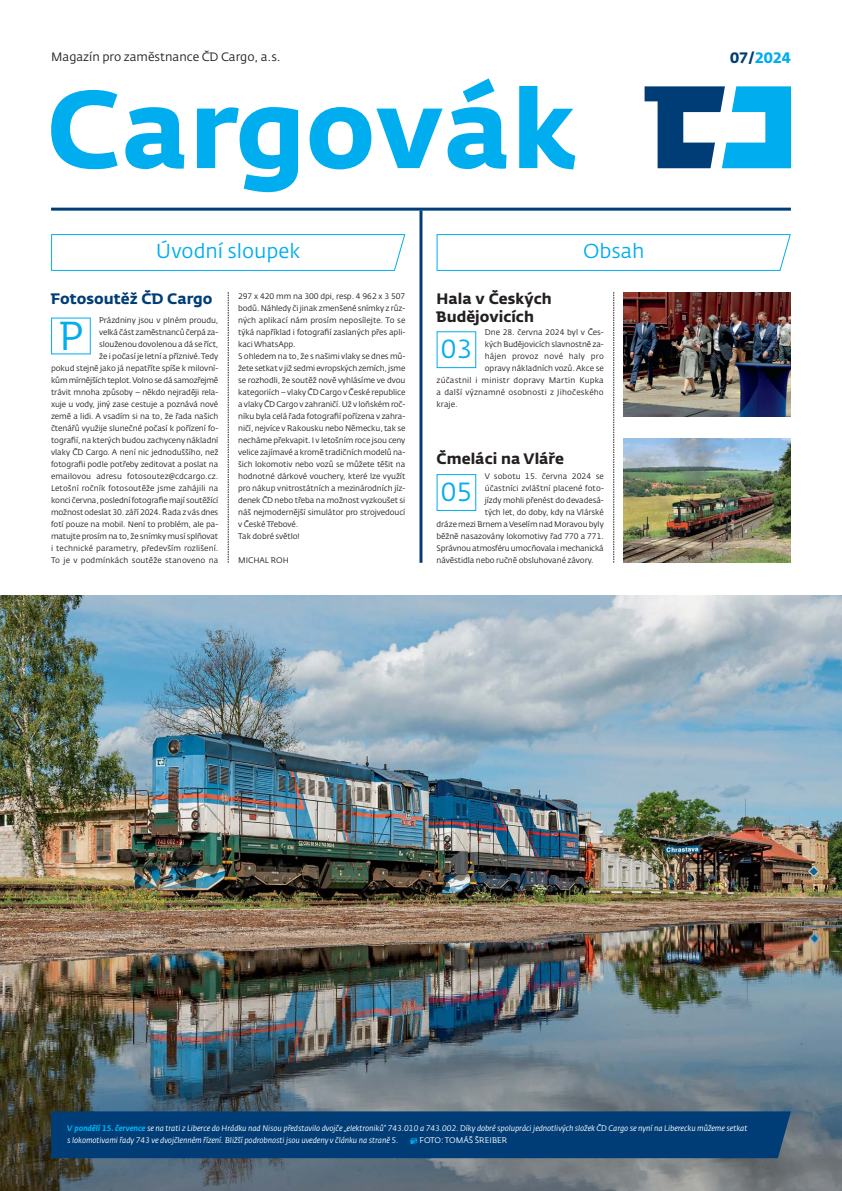
<style>
.page{position:relative;width:842px;height:1191px;background:#fff}
.page>*{position:absolute;margin:0;border:0;box-sizing:border-box;transform-origin:0 0}
.t1{font:700 109px "Fedra Sans Pro";color:#00aeef}
.t2{font:40px "CD Fedra";color:#00aeef}
.t3{font:26px "CD Fedra";color:#00aeef}
.t4{font:20px "CD Fedra";color:#00aeef}
.t5{font:700 15px/18px "CD Fedra";color:#231f20}
.t6{font:700 15px "CD Fedra";color:#003d76}
.t7{font:700 15px "CD Fedra Pro";color:#00aeef}
.t8{font:12px "CD Fedra";color:#231f20}
.t9{font:8px/12px "CD Fedra";letter-spacing:-.01em;color:#231f20;text-align:right}
.t10{font:italic 8px/12px "CD Fedra";letter-spacing:-.01em;color:#fff}
.t11{font:8px "CD Fedra";letter-spacing:.02em;color:#231f20}
.t12{font:8px "CD Fedra";letter-spacing:.01em;color:#231f20}
.t13{font:8px "CD Fedra";color:#fff}
.s1{color:#003d76}
.s2{font-weight:700;color:#00aeef}
</style>
<div class="page">
<svg style="left:614px;top:292px;width:1px;height:271px"></svg>
<img style="left:0;top:595px;width:842px;height:596px">
<img style="left:624px;top:292px;width:167px;height:125px">
<img style="left:624px;top:438px;width:167px;height:125px">
<svg style="left:228px;top:292px;width:1px;height:271px"></svg>
<hr style="left:419px;top:210px;width:3px;height:353px;background:#003d76">
<hr style="left:51px;top:208px;width:740px;height:3px;background:#003d76">
<svg style="left:437px;top:234px;width:354px;height:37px"></svg>
<svg style="left:51px;top:234px;width:354px;height:37px"></svg>
<svg style="left:645px;top:86px;width:146px;height:82px"></svg>
<div style="left:437px;top:474px;width:39px;height:37px;border:1px solid #00aeef"></div>
<div style="left:51px;top:1111px;width:740px;height:47px;background:#003d76"></div>
<h3 class="t8" style="left:51px;top:52px;width:231px">Magazín pro zaměstnance ČD Cargo, a.s.</h3>
<h3 class="t7" style="left:730px;top:49px;width:62px"><span class="s1">07/</span>2024</h3>
<h1 class="t1" style="left:46px;top:67px;width:532px">Cargovák</h1>
<h3 class="t4" style="left:156px;top:243px;width:146px">Úvodní sloupek</h3>
<h3 class="t4" style="left:583px;top:243px;width:63px">Obsah</h3>
<h3 class="t6" style="left:51px;top:292px;width:163px">Fotosoutěž ČD Cargo</h3>
<p class="t9" style="left:51px;top:315px;width:169px">Prázdniny jsou v plném proudu,<br>velká část zaměstnanců čerpá za-<br>slouženou dovolenou a dá se říct,<br>že i počasí je letní a příznivé. Tedy<br>pokud stejně jako já nepatříte spíše k milovní&shy;kům mírnějších teplot. Volno se dá samozřejmě trávit mnoha způsoby – někdo nejraději rela&shy;xuje u vody, jiný zase cestuje a poznává nové země a lidi. A vsadím si na to, že řada našich čtenářů využije slunečné počasí k pořízení fo&shy;tografií, na kterých budou zachyceny nákladní vlaky ČD Cargo. A není nic jednoduššího, než fotografii podle potřeby zeditovat a poslat na emailovou adresu fotosoutez@cdcargo.cz.<br>Letošní ročník fotosoutěže jsme zahájili na konci června, poslední fotografie mají soutěžící možnost odeslat 30. září 2024. Řada z vás dnes fotí pouze na mobil. Není to problém, ale pa&shy;matujte prosím na to, že snímky musí splňovat i technické parametry, především rozlišení.<br>To je v podmínkách soutěže stanoveno na</p>
<h2 class="t2" style="left:59px;top:320px;width:25px">P</h2>
<p class="t9" style="left:238px;top:291px;width:169px;text-align:left">297 x 420 mm na 300 dpi, resp. 4 962 x 3 507 bodů. Náhledy či jinak zmenšené snímky z růz&shy;ných aplikací nám prosím neposílejte. To se týká například i fotografií zaslaných přes apli&shy;kaci WhatsApp.<br>S ohledem na to, že s našimi vlaky se dnes mů&shy;žete setkat v již sedmi evropských zemích, jsme se rozhodli, že soutěž nově vyhlásíme ve dvou kategoriích – vlaky ČD Cargo v České republice a vlaky ČD Cargo v zahraničí. Už v loňském roč&shy;níku byla celá řada fotografií pořízena v zahra&shy;ničí, nejvíce v Rakousku nebo Německu, tak se necháme překvapit. I v letošním roce jsou ceny velice zajímavé a kromě tradičních modelů na&shy;šich lokomotiv nebo vozů se můžete těšit na hodnotné dárkové vouchery, které lze využít pro nákup vnitrostátních a mezinárodních jíz&shy;denek ČD nebo třeba na možnost vyzkoušet si náš nejmodernější simulátor pro strojvedoucí v České Třebové.<br>Tak dobré světlo!</p>
<p class="t9" style="left:238px;top:555px;width:52px">MICHAL ROH</p>
<h3 class="t5" style="left:437px;top:291px;width:117px">Hala v Českých<br>Budějovicích</h3>
<p class="t9" style="left:485px;top:327px;width:121px">Dne 28. června 2024 byl v Čes -</p>
<p class="t9" style="left:485px;top:339px;width:121px">kých Budějovicích slavnostně za-</p>
<p class="t11" style="left:485px;top:353px;width:121px">hájen provoz nové haly pro</p>
<p class="t9" style="left:485px;top:363px;width:121px">opravy nákladních vozů. Akce se</p>
<p class="t11" style="left:437px;top:377px;width:169px">zúčastnil i ministr dopravy Martin Kupka</p>
<p class="t11" style="left:437px;top:389px;width:169px">a další významné osobnosti z Jihočeského</p>
<p class="t9" style="left:437px;top:399px;width:23px">kraje.</p>
<h3 class="t3" style="left:441px;top:338px;width:33px">03</h3>
<h3 class="t5" style="left:437px;top:451px;width:129px">Čmeláci na Vláře</h3>
<p class="t12" style="left:485px;top:473px;width:121px">V sobotu 15. června 2024 se</p>
<p class="t9" style="left:485px;top:483px;width:121px">účastníci zvláštní placené foto-</p>
<p class="t9" style="left:485px;top:495px;width:120px">jízdy mohli přenést do devadesá-</p>
<p class="t9" style="left:485px;top:507px;width:121px">tých let, do doby, kdy na Vlárské</p>
<p class="t9" style="left:437px;top:519px;width:169px">dráze mezi Brnem a Veselím nad Moravou byly</p>
<p class="t9" style="left:437px;top:531px;width:169px">běžně nasazovány lokomotivy řad 770 a 771.</p>
<p class="t9" style="left:437px;top:543px;width:169px">Správnou atmosféru umocňovala i mechanická</p>
<p class="t9" style="left:437px;top:555px;width:159px">návěstidla nebo ručně obsluhované závory.</p>
<h3 class="t3" style="left:441px;top:481px;width:33px">05</h3>
<p class="t10" style="left:67px;top:1123px;width:682px"><span class="s2">V pondělí 15. července</span> se na trati z Liberce do Hrádku nad Nisou představilo dvojče „elektroniků“ 743.010 a 743.002. Díky dobré spolupráci jednotlivých složek ČD Cargo se nyní na Liberecku můžeme setkat s lokomotivami řady 743 ve dvojčlenném řízení. Bližší podrobnosti jsou uvedeny v článku na straně 5.</p>
<p class="t13" style="left:420px;top:1137px;width:89px">FOTO: TOMÁŠ ŠREIBER</p>
</div>
